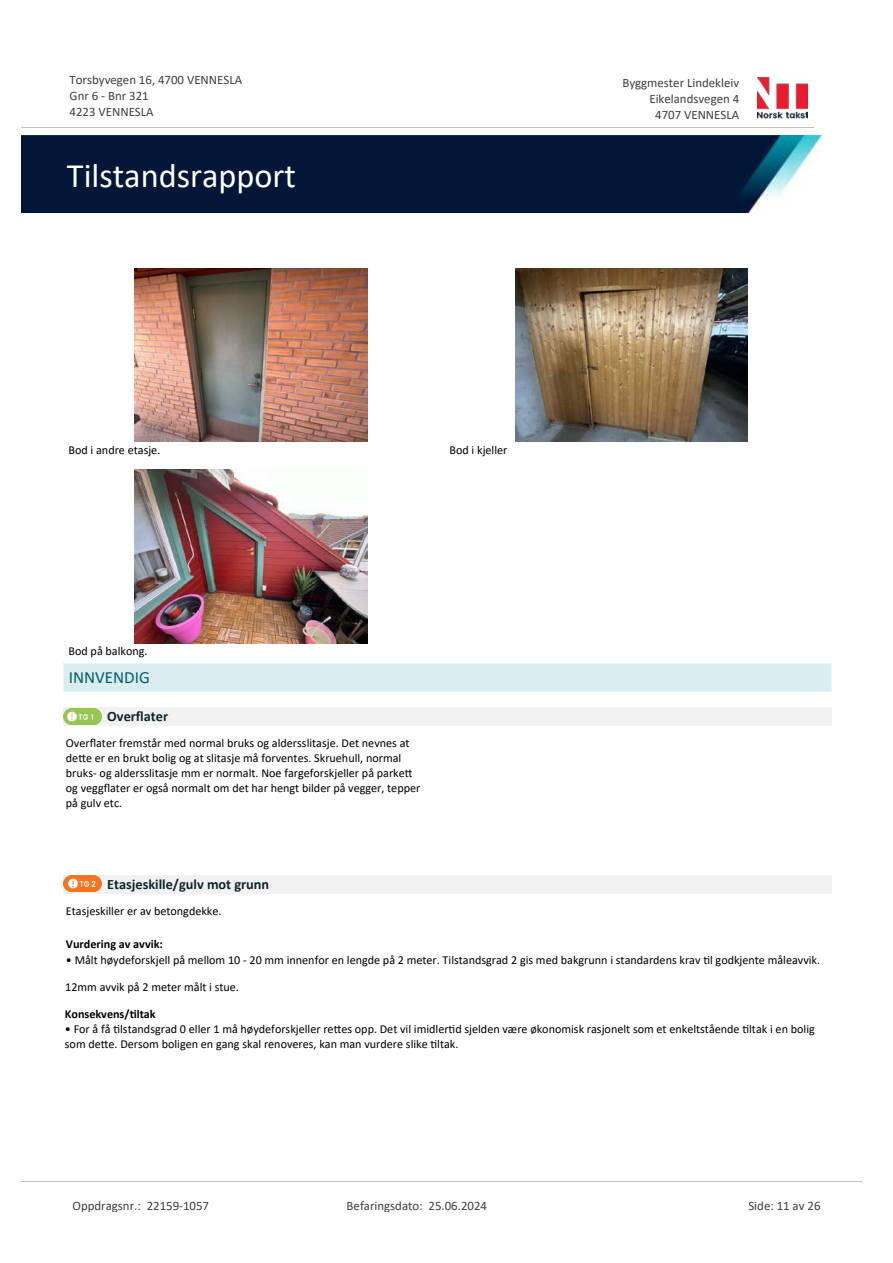
<style>
.page{position:relative;width:893px;height:1263px;background:#fff}
.page>*{position:absolute;margin:0;border:0;box-sizing:border-box;transform-origin:0 0}
.t1{font:34.35px "Calibri";color:#fff}
.t2{font:17.1px "Calibri";color:#065c69}
.t3{font:700 14.25px "Calibri";color:#0f252c}
.t4{font:12.9px/15.8px "Calibri";color:#404040}
.t5{font:12.15px/14.9px "Calibri";color:#000}
.t6{font:700 12.15px "Calibri";color:#000}
</style>
<div class="page">
<img style="left:135px;top:268px;width:232px;height:174px">
<img style="left:515px;top:268px;width:233px;height:174px">
<img style="left:135px;top:470px;width:232px;height:173px">
<div style="left:63px;top:663px;width:768px;height:29px;background:#daeef2"></div>
<svg style="left:63px;top:664px;width:1px;height:28px"></svg>
<svg style="left:831px;top:663px;width:1px;height:29px"></svg>
<hr style="left:63px;top:663px;width:768px;height:1px;background:#eaf5f7">
<hr style="left:63px;top:692px;width:768px;height:1px;background:#eaf5f7">
<div style="left:63px;top:707px;width:768px;height:19px;background:#f2f2f2"></div>
<svg style="left:68px;top:708px;width:29px;height:1px"></svg>
<img style="left:63px;top:709px;width:39px;height:16px">
<div style="left:63px;top:875px;width:768px;height:18px;background:#f2f2f2"></div>
<svg style="left:68px;top:875px;width:29px;height:1px"></svg>
<img style="left:63px;top:876px;width:39px;height:16px">
<img style="left:757px;top:76px;width:51px;height:43px">
<hr style="left:21px;top:127px;width:793px;height:1px;background:#c0c0c0">
<img style="left:21px;top:135px;width:801px;height:78px">
<hr style="left:21px;top:1181px;width:840px;height:1px;background:#c0c0c0">
<p class="t4" style="left:70px;top:72px;width:174px">Torsbyvegen 16, 4700 VENNESLA<br>Gnr 6 - Bnr 321<br>4223 VENNESLA</p>
<p class="t4" style="left:622px;top:75px;width:118px">Byggmester Lindekleiv</p>
<p class="t4" style="left:649px;top:90px;width:91px">Eikelandsvegen 4</p>
<p class="t4" style="left:655px;top:106px;width:86px">4707 VENNESLA</p>
<h1 class="t1" style="left:67px;top:151px;width:230px">Tilstandsrapport</h1>
<p class="t5" style="left:68px;top:442px;width:93px">Bod i andre etasje.</p>
<p class="t5" style="left:449px;top:442px;width:59px">Bod i kjeller</p>
<p class="t5" style="left:68px;top:644px;width:81px">Bod på balkong.</p>
<h2 class="t2" style="left:69px;top:665px;width:83px">INNVENDIG</h2>
<p class="t3" style="left:107px;top:706px;width:62px">Over昀氀ater</p>
<p class="t5" style="left:66px;top:735px;width:356px">Over昀氀ater fremstår med normal bruks og aldersslitasje. Det nevnes at de琀琀e er en brukt bolig og at slitasje må forventes. Skruehull, normal bruks- og aldersslitasje mm er normalt. Noe fargeforskjeller på parke琀琀og vegg昀氀ater er også normalt om det har hengt bilder på vegger, tepper på gulv etc.</p>
<p class="t3" style="left:107px;top:874px;width:163px">Etasjeskille/gulv mot grunn</p>
<p class="t5" style="left:66px;top:903px;width:157px">Etasjeskiller er av betongdekke.</p>
<p class="t6" style="left:66px;top:936px;width:98px">Vurdering av avvik:</p>
<p class="t5" style="left:66px;top:952px;width:756px">• Målt høydeforskjell på mellom 10 - 20 mm innenfor en lengde på 2 meter. Tilstandsgrad 2 gis med bakgrunn i standardens krav 琀椀l godkjente måleavvik.</p>
<p class="t5" style="left:65px;top:979px;width:175px">12mm avvik på 2 meter målt i stue.</p>
<p class="t6" style="left:65px;top:1005px;width:92px">Konsekvens/琀椀ltak</p>
<p class="t5" style="left:65px;top:1021px;width:751px">• For å få 琀椀lstandsgrad 0 eller 1 må høydeforskjeller re琀琀es opp. Det vil imidler琀椀d sjelden være økonomisk rasjonelt som et enkeltstående 琀椀ltak i en bolig som de琀琀e. Dersom boligen en gang skal renoveres, kan man vurdere slike 琀椀ltak.</p>
<p class="t4" style="left:72px;top:1197px;width:138px">Oppdragsnr.: 22159-1057</p>
<p class="t4" style="left:347px;top:1197px;width:142px">Befaringsdato: 25.06.2024</p>
<p class="t4" style="left:748px;top:1197px;width:74px">Side: 11 av 26</p>
</div>
